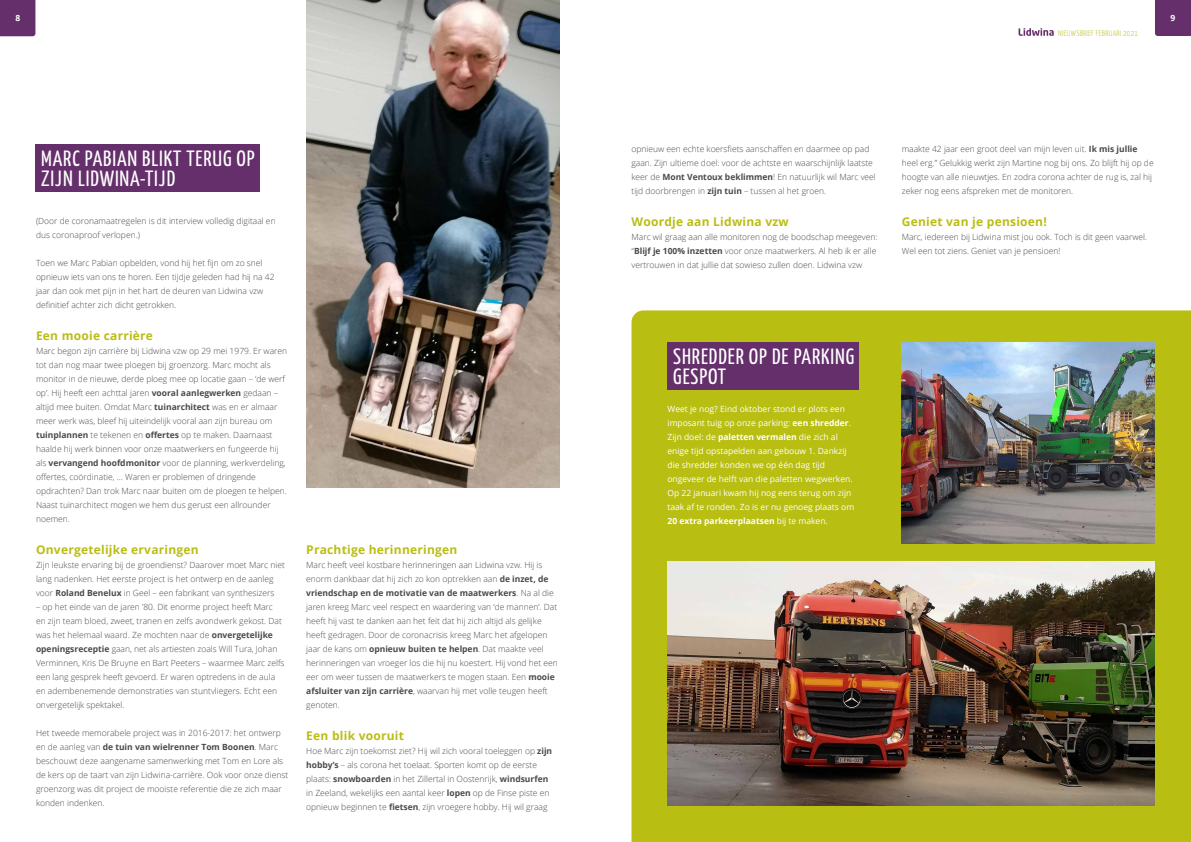
<style>
.page{position:relative;width:1191px;height:842px;background:#fff}
.page>*{position:absolute;margin:0;border:0;box-sizing:border-box;transform-origin:0 0}
.t1{font:22px/20px "Yanone Kaffeesatz";letter-spacing:.04em;color:#fff}
.t2{font:700 12px "Open Sans";letter-spacing:.02em;color:#b9be13}
.t3{font:300 8.5px/14px "Open Sans";color:#4a4a49}
.t4{font:8.5px/14px "Open Sans";color:#fff}
.t5{font:700 8.5px "Open Sans";color:#fff}
.t6{font:300 8px "Yanone Kaffeesatz";letter-spacing:.04em;color:#b9be13}
.s1{font-weight:700}
</style>
<div class="page">
<div style="left:631px;top:310px;width:560px;height:532px;background:#b9be13"></div>
<div style="left:35px;top:145px;width:225px;height:47px;background:#652f6b"></div>
<img style="left:306px;top:0;width:253px;height:488px">
<div style="left:667px;top:342px;width:192px;height:48px;background:#652f6b"></div>
<img style="left:667px;top:561px;width:488px;height:245px">
<img style="left:901px;top:342px;width:254px;height:201px">
<svg style="left:0;top:0;width:35px;height:36px"></svg>
<svg style="left:1155px;top:0;width:36px;height:36px"></svg>
<svg style="left:1018px;top:28px;width:35px;height:8px"></svg>
<p class="t5" style="left:16px;top:12px;width:6px">8</p>
<p class="t5" style="left:1170px;top:12px;width:6px">9</p>
<p class="t6" style="left:1058px;top:27px;width:81px">NIEUWSBRIEF FEBRUARI 2021</p>
<h1 class="t1" style="left:41px;top:148px;width:215px">MARC PABIAN BLIKT TERUG OP<br>ZIJN LIDWINA-TIJD</h1>
<p class="t3" style="left:36px;top:214px;width:241px">(Door de coronamaatregelen is dit interview volledig digitaal en dus coronaproof verlopen.)</p>
<p class="t3" style="left:36px;top:256px;width:240px">Toen we Marc Pabian opbelden, vond hij het fijn om zo snel opnieuw iets van ons te horen. Een tijdje geleden had hij na 42 jaar dan ook met pijn in het hart de deuren van Lidwina vzw definitief achter zich dicht getrokken.</p>
<h2 class="t2" style="left:36px;top:327px;width:119px">Een mooie carrière</h2>
<p class="t3" style="left:36px;top:344px;width:253px">Marc begon zijn carrière bij Lidwina vzw op 29 mei 1979. Er waren tot dan nog maar twee ploegen bij groenzorg. Marc mocht als monitor in de nieuwe, derde ploeg mee op locatie gaan – ‘de werf op’. Hij heeft een achttal jaren <span class="s1">vooral aanlegwerken</span> gedaan – altijd mee buiten. Omdat Marc <span class="s1">tuinarchitect</span> was en er almaar meer werk was, bleef hij uiteindelijk vooral aan zijn bureau om <span class="s1">tuinplannen</span> te tekenen en <span class="s1">offertes</span> op te maken. Daarnaast haalde hij werk binnen voor onze maatwerkers en fungeerde hij als <span class="s1">vervangend hoofdmonitor</span> voor de planning, werkverdeling, offertes, coördinatie, … Waren er problemen of dringende opdrachten? Dan trok Marc naar buiten om de ploegen te helpen.<br>Naast tuinarchitect mogen we hem dus gerust een allrounder noemen.</p>
<h2 class="t2" style="left:36px;top:541px;width:164px">Onvergetelijke ervaringen</h2>
<p class="t3" style="left:36px;top:558px;width:250px">Zijn leukste ervaring bij de groendienst? Daarover moet Marc niet lang nadenken. Het eerste project is het ontwerp en de aanleg voor <span class="s1">Roland Benelux</span> in Geel – een fabrikant van synthesizers</p>
<p class="t3" style="left:36px;top:600px;width:250px">– op het einde van de jaren ’80. Dit enorme project heeft Marc en zijn team bloed, zweet, tranen en zelfs avondwerk gekost. Dat was het helemaal waard. Ze mochten naar de <span class="s1">onvergetelijke openingsreceptie</span> gaan, net als artiesten zoals Will Tura, Johan Verminnen, Kris De Bruyne en Bart Peeters – waarmee Marc zelfs een lang gesprek heeft gevoerd. Er waren optredens in de aula en adembenemende demonstraties van stuntvliegers. Echt een onvergetelijk spektakel.</p>
<p class="t3" style="left:36px;top:726px;width:254px">Het tweede memorabele project was in 2016-2017: het ontwerp en de aanleg van <span class="s1">de tuin van wielrenner Tom Boonen</span>. Marc beschouwt deze aangename samenwerking met Tom en Lore als de kers op de taart van zijn Lidwina-carrière. Ook voor onze dienst groenzorg was dit project de mooiste referentie die ze zich maar konden indenken.</p>
<h2 class="t2" style="left:306px;top:541px;width:153px">Prachtige herinneringen</h2>
<p class="t3" style="left:306px;top:558px;width:253px">Marc heeft veel kostbare herinneringen aan Lidwina vzw. Hij is enorm dankbaar dat hij zich zo kon optrekken aan <span class="s1">de inzet, de vriendschap en de motivatie van de maatwerkers</span>. Na al die jaren kreeg Marc veel respect en waardering van ‘de mannen’. Dat heeft hij vast te danken aan het feit dat hij zich altijd als gelijke heeft gedragen. Door de coronacrisis kreeg Marc het afgelopen jaar de kans om <span class="s1">opnieuw buiten te helpen</span>. Dat maakte veel herinneringen van vroeger los die hij nu koestert. Hij vond het een eer om weer tussen de maatwerkers te mogen staan. Een <span class="s1">mooie afsluiter van zijn carrière</span>, waarvan hij met volle teugen heeft genoten.</p>
<h2 class="t2" style="left:306px;top:727px;width:99px">Een blik vooruit</h2>
<p class="t3" style="left:306px;top:744px;width:247px">Hoe Marc zijn toekomst ziet? Hij wil zich vooral toeleggen op <span class="s1">zijn hobby’s</span> – als corona het toelaat. Sporten komt op de eerste plaats: <span class="s1">snowboarden</span> in het Zillertal in Oostenrijk, <span class="s1">windsurfen </span>in Zeeland, wekelijks een aantal keer <span class="s1">lopen</span> op de Finse piste en opnieuw beginnen te <span class="s1">fietsen</span>, zijn vroegere hobby. Hij wil graag</p>
<p class="t3" style="left:631px;top:142px;width:246px">opnieuw een echte koersfiets aanschaffen en daarmee op pad gaan. Zijn ultieme doel: voor de achtste en waarschijnlijk laatste keer de <span class="s1">Mont Ventoux beklimmen</span>! En natuurlijk wil Marc veel tijd doorbrengen in <span class="s1">zijn tuin</span> – tussen al het groen.</p>
<h2 class="t2" style="left:631px;top:213px;width:159px">Woordje aan Lidwina vzw</h2>
<p class="t3" style="left:631px;top:230px;width:247px">Marc wil graag aan alle monitoren nog de boodschap meegeven: “<span class="s1">Blijf je 100% inzetten</span> voor onze maatwerkers. Al heb ik er alle vertrouwen in dat jullie dat sowieso zullen doen. Lidwina vzw</p>
<p class="t3" style="left:901px;top:142px;width:253px">maakte 42 jaar een groot deel van mijn leven uit. <span class="s1">Ik mis jullie </span>heel erg.” Gelukkig werkt zijn Martine nog bij ons. Zo blijft hij op de hoogte van alle nieuwtjes. En zodra corona achter de rug is, zal hij zeker nog eens afspreken met de monitoren.</p>
<h2 class="t2" style="left:901px;top:213px;width:147px">Geniet van je pensioen!</h2>
<p class="t3" style="left:901px;top:230px;width:247px">Marc, iedereen bij Lidwina mist jou ook. Toch is dit geen vaarwel.<br>Wel een tot ziens. Geniet van je pensioen!</p>
<h1 class="t1" style="left:673px;top:345px;width:182px">SHREDDER OP DE PARKING<br>GESPOT</h1>
<p class="t4" style="left:667px;top:402px;width:188px">Weet je nog? Eind oktober stond er plots een imposant tuig op onze parking: <span class="s1">een shredder</span>.<br>Zijn doel: de <span class="s1">paletten vermalen</span> die zich al enige tijd opstapelden aan gebouw 1. Dankzij die shredder konden we op één dag tijd ongeveer de helft van die paletten wegwerken.<br>Op 22 januari kwam hij nog eens terug om zijn taak af te ronden. Zo is er nu genoeg plaats om <span class="s1">20 extra parkeerplaatsen</span> bij te maken.</p>
</div>
